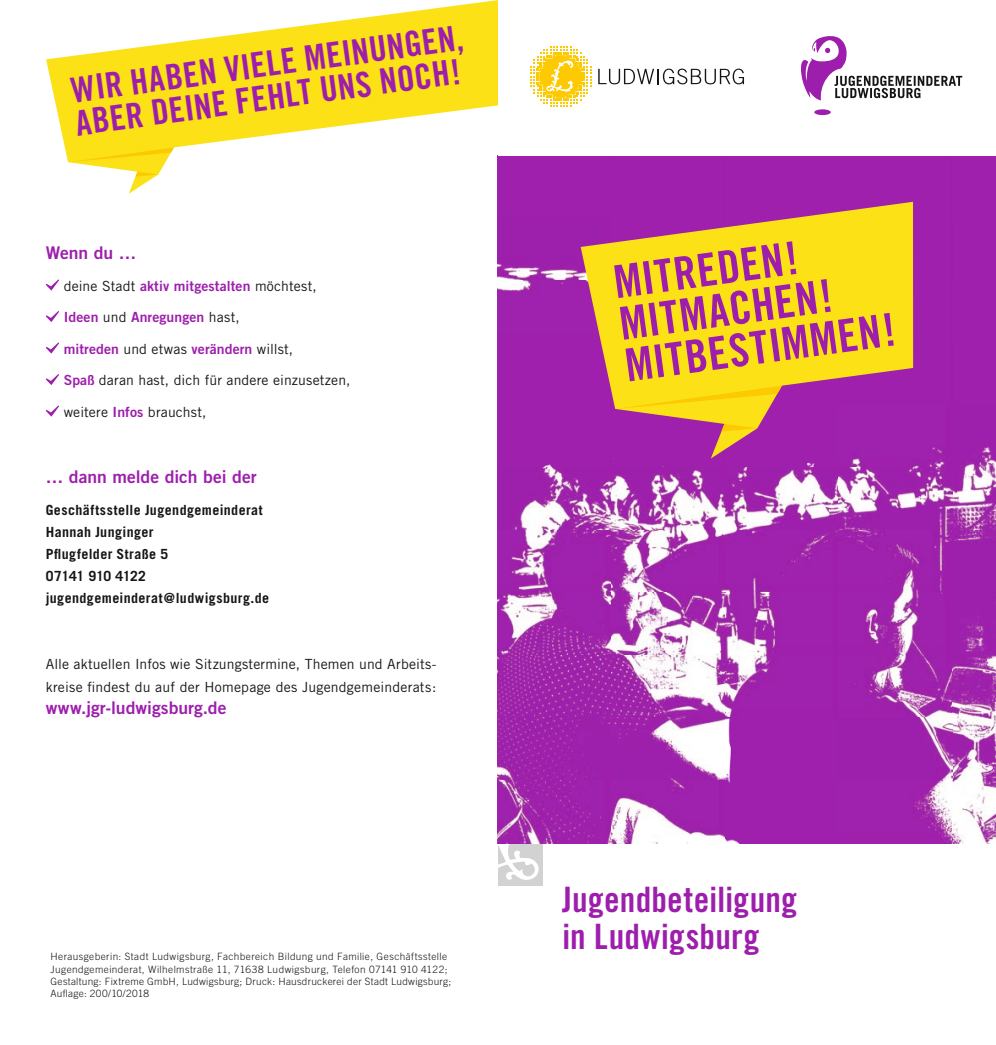
<style>
.page{position:relative;width:996px;height:1045px;background:#fff}
.page>*{position:absolute;margin:0;border:0;box-sizing:border-box;transform-origin:0 0}
.t1{font:45.5px/42.2px "Trade Gothic Bold Cond Twenty";color:#9d1eac}
.t2{font:35px/33.1px "Trade Gothic Bold Cond Twenty";letter-spacing:.01em;color:#9d1eac}
.t3{font:17.5px "Trade Gothic Bold Two";color:#9d1eac}
.t4{font:14px/22.1px "Trade Gothic";letter-spacing:.01em;color:#151616}
.t5{font:700 14px/22.1px "Trade Gothic";letter-spacing:.03em;color:#151616}
.t6{font:14px "Trade Gothic Bold Two";letter-spacing:.01em;color:#9d1eac}
.t7{font:300 10.15px/12.2px "Ludwigsburg Trade Gothic";letter-spacing:.02em;color:#151616}
.s1{font-family:"Trade Gothic Bold Two";color:#9d1eac}
.s2{font-family:"Trade Gothic";color:#151616}
</style>
<div class="page">
<svg style="left:46px;top:279px;width:13px;height:11px"></svg>
<svg style="left:46px;top:311px;width:13px;height:11px"></svg>
<svg style="left:46px;top:342px;width:13px;height:11px"></svg>
<svg style="left:46px;top:374px;width:13px;height:11px"></svg>
<svg style="left:46px;top:405px;width:13px;height:11px"></svg>
<svg style="left:46px;top:0;width:452px;height:194px;fill:#fbe116"></svg>
<svg style="left:135px;top:172px;width:23px;height:4px"></svg>
<svg style="left:68px;top:147px;width:106px;height:15px;background:#fbde1b"></svg>
<div style="left:498px;top:842px;width:44px;height:44px;background:#d2d2d2"></div>
<svg style="left:498px;top:843px;width:40px;height:37px"></svg>
<img style="left:498px;top:156px;width:497px;height:687px">
<div style="left:814px;top:109px;width:16px;height:6px;background:#9d1eac;border-radius:50%"></div>
<svg style="left:801px;top:36px;width:160px;height:64px"></svg>
<svg style="left:530px;top:46px;width:61px;height:61px"></svg>
<svg style="left:598px;top:69px;width:145px;height:15px"></svg>
<svg style="left:580px;top:202px;width:332px;height:256px;background:#d99c4b"></svg>
<svg style="left:721px;top:424px;width:36px;height:7px"></svg>
<svg style="left:615px;top:386px;width:166px;height:23px;background:#f8d617"></svg>
<h2 class="t2" style="left:69px;top:75px;width:397px;rotate:-8deg">WIR HABEN VIELE MEINUNGEN,<br>ABER DEINE FEHLT UNS NOCH!</h2>
<h3 class="t3" style="left:46px;top:242px;width:92px">Wenn du …</h3>
<h3 class="t4" style="left:64px;top:274px;width:254px">deine Stadt <span class="s1">aktiv mitgestalten</span> möchtest,</h3>
<h3 class="t6" style="left:64px;top:308px;width:177px">Ideen <span class="s2">und</span> Anregungen <span class="s2">hast,</span></h3>
<h3 class="t6" style="left:64px;top:340px;width:231px">mitreden <span class="s2">und etwas</span> verändern <span class="s2">willst,</span></h3>
<h3 class="t4" style="left:64px;top:369px;width:288px"><span class="s1">Spaß</span> daran hast, dich für andere einzusetzen,</h3>
<h3 class="t4" style="left:64px;top:400px;width:144px">weitere <span class="s1">Infos</span> brauchst,</h3>
<h3 class="t3" style="left:46px;top:466px;width:212px">… dann melde dich bei der</h3>
<h3 class="t5" style="left:46px;top:498px;width:225px">Geschäftsstelle Jugendgemeinderat<br>Hannah Junginger<br>Pflugfelder Straße 5<br>07141 910 4122 jugendgemeinderat@ludwigsburg.de</h3>
<h3 class="t4" style="left:46px;top:653px;width:392px">Alle aktuellen Infos wie Sitzungstermine, Themen und Arbeits&shy;kreise findest du auf der Homepage des Jugendgemeinderats:</h3>
<h3 class="t3" style="left:46px;top:696px;width:182px">www.jgr-ludwigsburg.de</h3>
<p class="t7" style="left:50px;top:950px;width:402px">Herausgeberin: Stadt Ludwigsburg, Fachbereich Bildung und Familie, Geschäftsstelle Jugendgemeinderat, Wilhelmstraße 11, 71638 Ludwigsburg, Telefon 07141 910 4122; Gestaltung: Fixtreme GmbH, Ludwigsburg; Druck: Hausdruckerei der Stadt Ludwigsburg; Auflage: 200/10/2018</p>
<h1 class="t1" style="left:610px;top:261px;width:274px;rotate:-8deg">MITREDEN!<br>MITMACHEN!<br>MITBESTIMMEN!</h1>
<h2 class="t2" style="left:562px;top:881px;width:236px;line-height:36.8px">Jugendbeteiligung in Ludwigsburg</h2>
</div>
